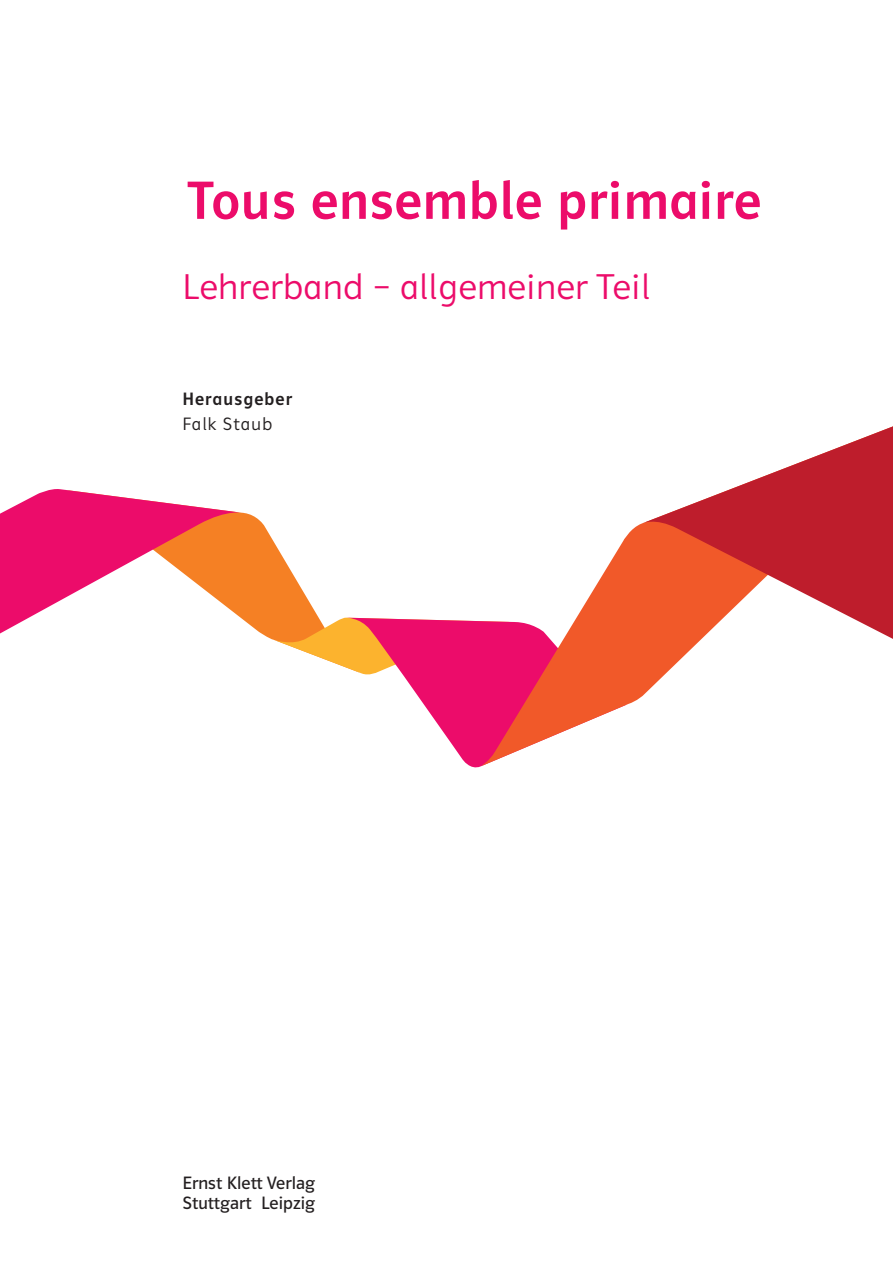
<style>
.page{position:relative;width:893px;height:1263px;background:#fff}
.page>*{position:absolute;margin:0;border:0;box-sizing:border-box;transform-origin:0 0}
.t1{font:54px "Polo Basis TB Krftg";letter-spacing:.02em;color:#ec0c6a}
.t2{font:36px "Polo Basis Leicht";letter-spacing:.015em;color:#ec0c6a}
.t3{font:18px/20.2px "Polo ST11 K Buch";letter-spacing:.005em;color:#231f20}
.t4{font:18px "Polo Basis Krftg";letter-spacing:.06em;color:#231f20}
.t5{font:18px "Polo Basis Leicht";letter-spacing:.07em;color:#231f20}
</style>
<div class="page">
<svg style="left:244px;top:513px;width:75px;height:127px;fill:#f58024"></svg>
<svg style="left:274px;top:617px;width:208px;height:151px"></svg>
<svg style="left:481px;top:523px;width:161px;height:243px"></svg>
<svg style="left:642px;top:426px;width:251px;height:271px"></svg>
<svg style="left:0;top:489px;width:244px;height:145px"></svg>
<h1 class="t1" style="left:187px;top:171px;width:575px">Tous ensemble primaire</h1>
<h2 class="t2" style="left:182px;top:267px;width:469px">Lehrerband – allgemeiner Teil</h2>
<p class="t4" style="left:182px;top:389px;width:111px">Herausgeber</p>
<p class="t5" style="left:182px;top:414px;width:91px">Falk Staub</p>
<p class="t3" style="left:182px;top:1173px;width:134px">Ernst Klett Verlag<br>Stuttgart Leipzig</p>
</div>
